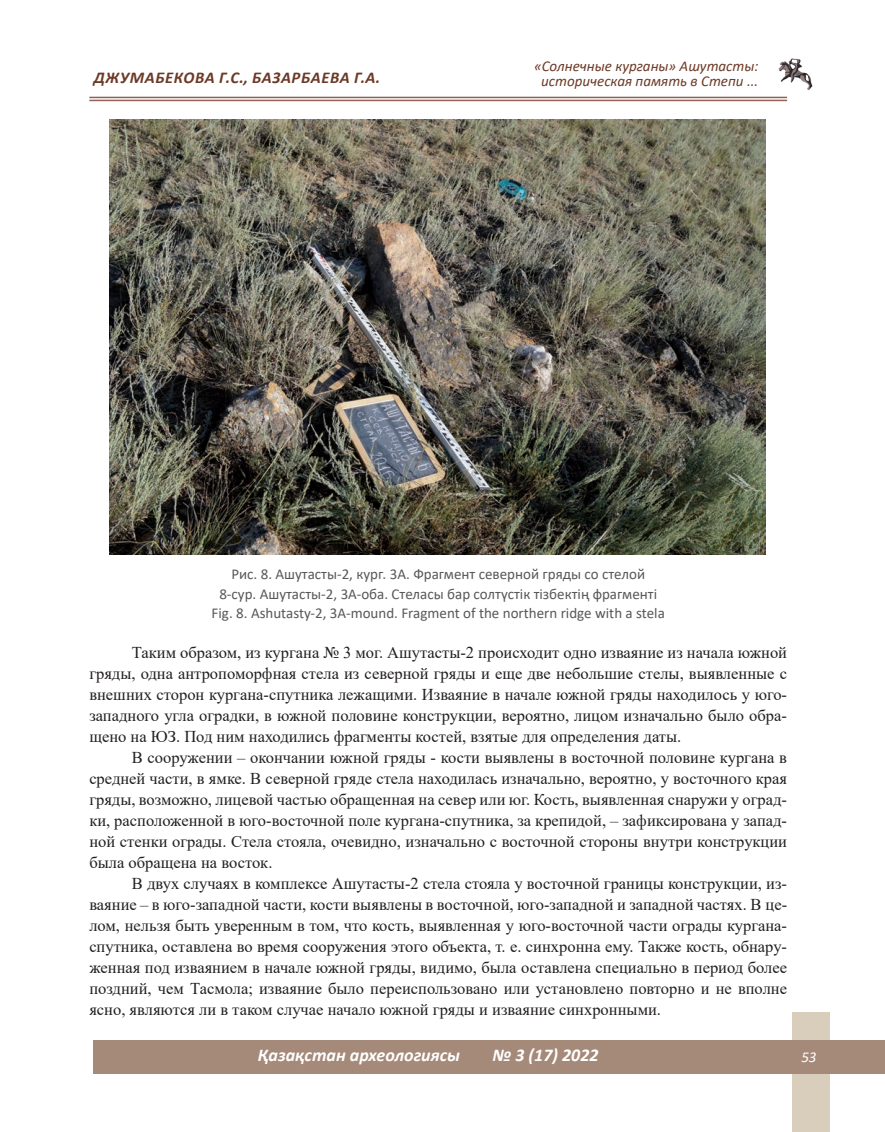
<style>
.page{position:relative;width:885px;height:1132px;background:#fff}
.page>*{position:absolute;margin:0;border:0;box-sizing:border-box;transform-origin:0 0}
.t1{font:italic 700 18px "Calibri";color:#fff}
.t2{font:16.5px/21px "Times New Roman";color:#231f20;text-align:justify}
.t3{font:italic 700 16.5px "Calibri";letter-spacing:.04em;color:#6c3a27}
.t4{font:15px/19.5px "Calibri";color:#57585a;text-align:center}
.t5{font:italic 15px/15px "Calibri";color:#6c3a27;text-align:center}
.t6{font:italic 15px "Calibri";color:#fff}
</style>
<div class="page">
<img style="left:778px;top:58px;width:35px;height:32px">
<hr style="left:89px;top:97px;width:698px;height:1px;background:#906154">
<hr style="left:89px;top:100px;width:698px;height:1px;background:#906154">
<div style="left:792px;top:1012px;width:37px;height:119px;background:#d9cdbb"></div>
<div style="left:0;top:1040px;width:884px;height:33px;background:#a58979"></div>
<div style="left:0;top:1022px;width:93px;height:68px;background:#fff"></div>
<img style="left:109px;top:119px;width:656px;height:435px">
<p class="t3" style="left:94px;top:65px;width:48px">Джумабекова</p>
<p class="t3" style="left:219px;top:65px;width:54px">Г.С., Базарбаева</p>
<p class="t3" style="left:354px;top:65px;width:28px">Г.А.</p>
<p class="t5" style="left:534px;top:58px;width:226px">«Солнечные курганы» Ашутасты: историческая память в Степи ...</p>
<p class="t4" style="left:212px;top:563px;width:454px">Рис. 8. Ашутасты-2, кург. 3А. Фрагмент северной гряды со стелой<br>8-сур. Ашутасты-2, 3А-оба. Стеласы бар солтүстік тізбектің фрагменті<br>Fig. 8. Ashutasty-2, 3A-mound. Fragment of the northern ridge with a stela</p>
<p class="t2" style="left:89px;top:641px;width:699px;text-indent:43px">Таким образом, из кургана № 3 мог. Ашутасты-2 происходит одно изваяние из начала южной гряды, одна антропоморфная стела из северной гряды и еще две небольшие стелы, выявленные с внешних сторон кургана-спутника лежащими. Изваяние в начале южной гряды находилось у юго&shy;западного угла оградки, в южной половине конструкции, вероятно, лицом изначально было обра&shy;щено на ЮЗ. Под ним находились фрагменты костей, взятые для определения даты.</p>
<p class="t2" style="left:89px;top:746px;width:699px;text-indent:43px">В сооружении – окончании южной гряды ‑ кости выявлены в восточной половине кургана в средней части, в ямке. В северной гряде стела находилась изначально, вероятно, у восточного края гряды, возможно, лицевой частью обращенная на север или юг. Кость, выявленная снаружи у оград&shy;ки, расположенной в юго-восточной поле кургана-спутника, за крепидой, – зафиксирована у запад&shy;ной стенки ограды. Стела стояла, очевидно, изначально с восточной стороны внутри конструкции была обращена на восток.</p>
<p class="t2" style="left:89px;top:872px;width:699px;text-indent:43px">В двух случаях в комплексе Ашутасты-2 стела стояла у восточной границы конструкции, из&shy;ваяние – в юго-западной части, кости выявлены в восточной, юго-западной и западной частях. В це&shy;лом, нельзя быть уверенным в том, что кость, выявленная у юго-восточной части ограды кургана&shy;спутника, оставлена во время сооружения этого объекта, т. е. синхронна ему. Также кость, обнару&shy;женная под изваянием в начале южной гряды, видимо, была оставлена специально в период более поздний, чем Тасмола; изваяние было переиспользовано или установлено повторно и не вполне ясно, являются ли в таком случае начало южной гряды и изваяние синхронными.</p>
<p class="t1" style="left:258px;top:1042px;width:204px">Қазақстан археологиясы</p>
<p class="t1" style="left:492px;top:1042px;width:108px">№ 3 (17) 2022</p>
<p class="t6" style="left:801px;top:1046px;width:17px">53</p>
</div>
